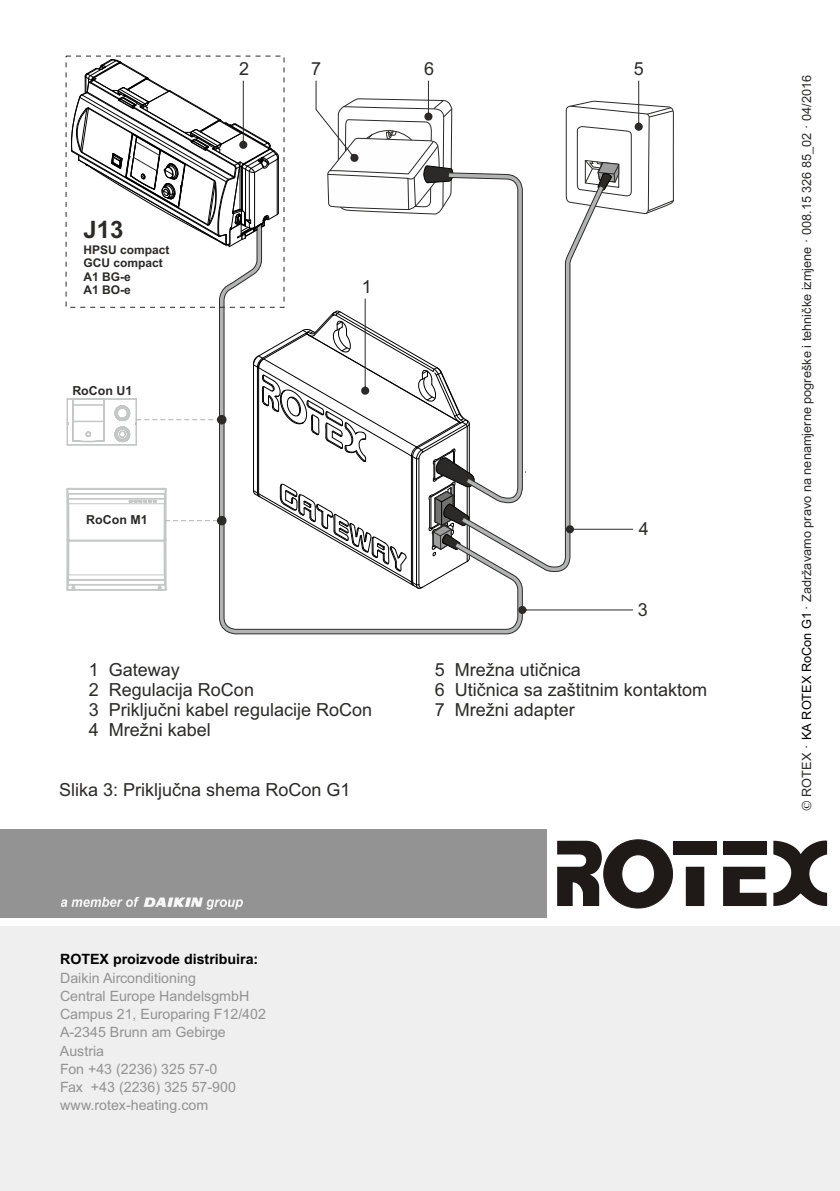
<style>
.page{position:relative;width:840px;height:1191px;background:#fff}
.page>*{position:absolute;margin:0;border:0;box-sizing:border-box;transform-origin:0 0}
.t1{font:700 24px "Arial";color:#2b2a29}
.t2{font:18px/20.2px "Arial";color:#2b2a29}
.t3{font:14.2px/18.2px "Arial";color:#939393}
.t4{font:700 14.2px "Arial";color:#000}
.t5{font:12.8px "Arial";color:#2b2a29}
.t6{font:700 12.4px "Arial";color:#2b2a29}
.t7{font:700 12px/13.4px "Arial";color:#2b2a29}
.s1{color:#000}
</style>
<div class="page">
<div style="left:0;top:926px;width:839px;height:265px;background:#efeff0"></div>
<div style="left:0;top:829px;width:546px;height:89px;background:#939393"></div>
<img style="left:61px;top:897px;width:181px;height:12px">
<svg style="left:773px;top:840px;width:53px;height:66px"></svg>
<svg style="left:557px;top:839px;width:115px;height:69px"></svg>
<div style="left:722px;top:840px;width:44px;height:14px;background:#1f1a17"></div>
<div style="left:673px;top:840px;width:43px;height:14px;background:#1f1a17"></div>
<div style="left:685px;top:866px;width:19px;height:40px;background:#1f1a17"></div>
<svg style="left:723px;top:866px;width:43px;height:40px"></svg>
<svg style="left:221px;top:591px;width:300px;height:41px"></svg>
<svg style="left:526px;top:215px;width:66px;height:357px"></svg>
<svg style="left:565px;top:81px;width:109px;height:134px"></svg>
<svg style="left:565px;top:525px;width:67px;height:8px"></svg>
<svg style="left:518px;top:606px;width:114px;height:8px"></svg>
<svg style="left:65px;top:58px;width:461px;height:533px"></svg>
<h1 class="t1" style="left:83px;top:220px;width:42px">J13</h1>
<p class="t7" style="left:83px;top:244px;width:88px">HPSU compact<br>GCU compact<br>A1 BG-e<br>A1 BO-e</p>
<p class="t6" style="left:72px;top:386px;width:61px">RoCon U1</p>
<p class="t6" style="left:86px;top:515px;width:63px">RoCon M1</p>
<p class="t2" style="left:239px;top:60px;width:12px">2</p>
<p class="t2" style="left:311px;top:60px;width:12px">7</p>
<p class="t2" style="left:424px;top:60px;width:12px">6</p>
<p class="t2" style="left:633px;top:60px;width:12px">5</p>
<p class="t2" style="left:361px;top:278px;width:12px">1</p>
<p class="t2" style="left:638px;top:520px;width:12px">4</p>
<p class="t2" style="left:637px;top:601px;width:12px">3</p>
<p class="t2" style="left:89px;top:661px;width:285px">1 Gateway<br>2 Regulacija RoCon<br>3 Priključni kabel regulacije RoCon<br>4 Mrežni kabel</p>
<p class="t2" style="left:434px;top:661px;width:274px">5 Mrežna utičnica<br>6 Utičnica sa zaštitnim kontaktom<br>7 Mrežni adapter</p>
<p class="t2" style="left:59px;top:781px;width:293px">Slika 3: Priključna shema RoCon G1</p>
<p class="t4" style="left:60px;top:954px;width:200px">ROTEX proizvode distribuira:</p>
<p class="t3" style="left:60px;top:969px;width:207px">Daikin Airconditioning<br>Central Europe HandelsgmbH<br>Campus 21, Europaring F12/402<br>A-2345 Brunn am Gebirge<br>Austria<br>Fon +43 (2236) 325 57-0<br>Fax +43 (2236) 325 57-900 www.rotex-heating.com</p>
<p class="t5" style="left:801px;top:797px;width:723px;rotate:-90deg">ROTEX · <span class="s1">KA ROTEX RoCon G1</span> · Zadržavamo pravo na nenamjerne pogreške i tehničke izmjene · 008.15 326 85_02 · 04/2016</p>
</div>
